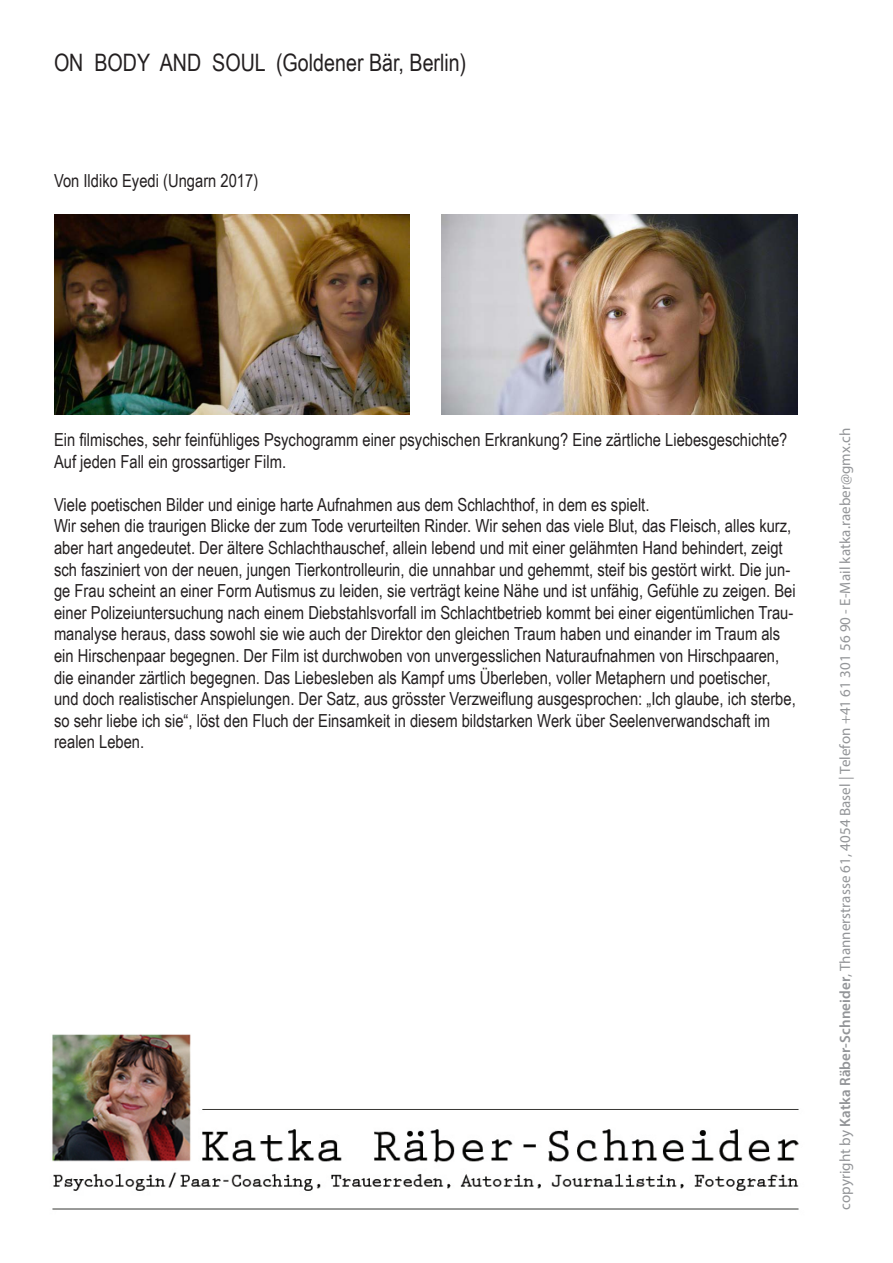
<style>
.page{position:relative;width:893px;height:1263px;background:#fff}
.page>*{position:absolute;margin:0;border:0;box-sizing:border-box;transform-origin:0 0}
.t1{font:24px "Arial Narrow";color:#231f20}
.t2{font:18px/21.6px "Arial Narrow";color:#231f20}
.t3{font:15px "Myriad Pro";letter-spacing:.005em;color:#939598}
.s1{font-weight:600}
</style>
<div class="page">
<img style="left:52px;top:1034px;width:747px;height:176px">
<img style="left:54px;top:215px;width:355px;height:200px">
<img style="left:442px;top:215px;width:355px;height:200px">
<p class="t1" style="left:54px;top:45px;width:414px">ON BODY AND SOUL (Goldener Bär, Berlin)</p>
<p class="t2" style="left:54px;top:169px;width:206px">Von Ildiko Eyedi (Ungarn 2017)</p>
<p class="t2" style="left:54px;top:428px;width:735px">Ein filmisches, sehr feinfühliges Psychogramm einer psychischen Erkrankung? Eine zärtliche Liebesgeschichte?<br>Auf jeden Fall ein grossartiger Film.</p>
<p class="t2" style="left:54px;top:493px;width:597px">Viele poetischen Bilder und einige harte Aufnahmen aus dem Schlachthof, in dem es spielt.</p>
<p class="t2" style="left:54px;top:514px;width:743px">Wir sehen die traurigen Blicke der zum Tode verurteilten Rinder. Wir sehen das viele Blut, das Fleisch, alles kurz, aber hart angedeutet. Der ältere Schlachthauschef, allein lebend und mit einer gelähmten Hand behindert, zeigt sch fasziniert von der neuen, jungen Tierkontrolleurin, die unnahbar und gehemmt, steif bis gestört wirkt. Die jun&shy;ge Frau scheint an einer Form Autismus zu leiden, sie verträgt keine Nähe und ist unfähig, Gefühle zu zeigen. Bei einer Polizeiuntersuchung nach einem Diebstahlsvorfall im Schlachtbetrieb kommt bei einer eigentümlichen Trau&shy;manalyse heraus, dass sowohl sie wie auch der Direktor den gleichen Traum haben und einander im Traum als ein Hirschenpaar begegnen. Der Film ist durchwoben von unvergesslichen Naturaufnahmen von Hirschpaaren, die einander zärtlich begegnen. Das Liebesleben als Kampf ums Überleben, voller Metaphern und poetischer, und doch realistischer Anspielungen. Der Satz, aus grösster Verzweiflung ausgesprochen: „Ich glaube, ich sterbe, so sehr liebe ich sie“, löst den Fluch der Einsamkeit in diesem bildstarken Werk über Seelenverwandschaft im realen Leben.</p>
<p class="t3" style="left:836px;top:1210px;width:784px;rotate:-90deg">copyright by <span class="s1">Katka Räber-Schneider</span>, Thannerstrasse 61, 4054 Basel | Telefon +41 61 301 56 90 - E-Mail katka.raeber@gmx.ch</p>
</div>
